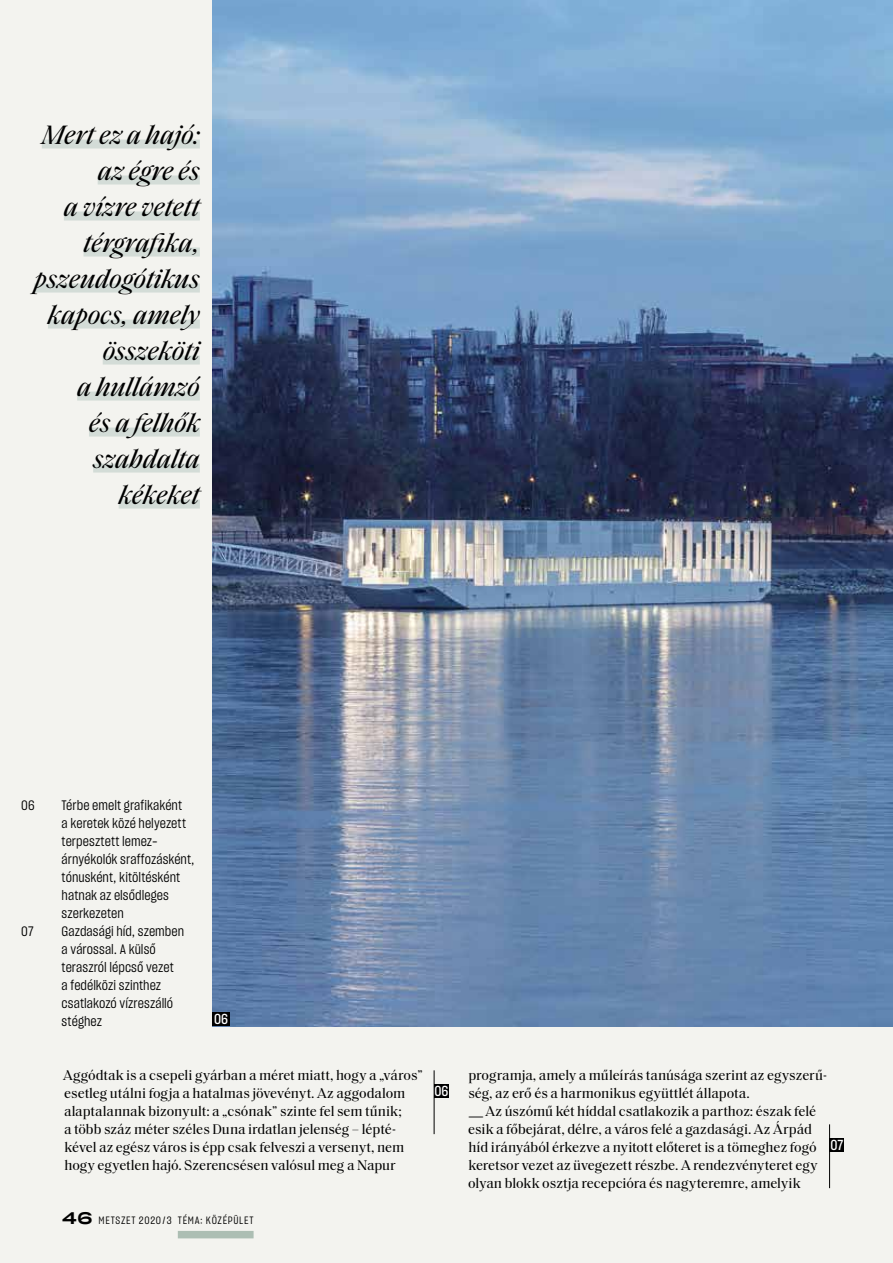
<style>
.page{position:relative;width:893px;height:1263px;background:#f3f3ef}
.page>*{position:absolute;margin:0;border:0;box-sizing:border-box;transform-origin:0 0}
.t1{font:italic 27px/36px "Saol Text";letter-spacing:-.005em;color:#000;text-align:right}
.t2{font:14.25px/18px "Saol Text";letter-spacing:-.005em;color:#000}
.t3{font:14.25px "Sharp Grotesk Medium 15";color:#fff}
.t4{font:13.5px/18px "Sharp Grotesk Book 15";letter-spacing:.005em;color:#000}
.t5{font:10.5px "Sharp Grotesk Book 15";letter-spacing:.065em;color:#000}
.s1{font-family:"Mid Century Sans"}
.s2{font-family:"Sharp Grotesk Medium 25";font-size:16.5px}
</style>
<div class="page">
<img style="left:213px;top:0;width:680px;height:1026px">
<hr style="left:434px;top:1070px;width:1px;height:64px;background:#000">
<div style="left:434px;top:1084px;width:15px;height:14px;background:#000"></div>
<hr style="left:829px;top:1124px;width:1px;height:64px;background:#000">
<div style="left:830px;top:1138px;width:14px;height:14px;background:#000"></div>
<div style="left:213px;top:1012px;width:17px;height:14px;background:#000"></div>
<div style="left:42px;top:139px;width:158px;height:9px;background:#d3dcd7"></div>
<div style="left:98px;top:175px;width:102px;height:9px;background:#d3dcd7"></div>
<div style="left:64px;top:211px;width:136px;height:9px;background:#d3dcd7"></div>
<div style="left:84px;top:247px;width:116px;height:9px;background:#d3dcd7"></div>
<div style="left:34px;top:283px;width:166px;height:9px;background:#d3dcd7"></div>
<div style="left:48px;top:319px;width:152px;height:9px;background:#d3dcd7"></div>
<div style="left:103px;top:355px;width:97px;height:9px;background:#d3dcd7"></div>
<div style="left:77px;top:391px;width:123px;height:9px;background:#d3dcd7"></div>
<div style="left:89px;top:427px;width:111px;height:9px;background:#d3dcd7"></div>
<div style="left:93px;top:463px;width:107px;height:9px;background:#d3dcd7"></div>
<div style="left:119px;top:499px;width:81px;height:9px;background:#d3dcd7"></div>
<div style="left:178px;top:1231px;width:76px;height:7px;background:#acbeb3"></div>
<h1 class="t1" style="left:34px;top:115px;width:167px">Mert ez a hajó: az égre és<br>a vízre vetett térgrafika, pszeudogótikus kapocs, amely összeköti<br>a hullámzó<br>és a felhők szabdalta kékeket</h1>
<p class="t4" style="left:21px;top:796px;width:15px">06</p>
<p class="t4" style="left:62px;top:796px;width:134px">Térbe emelt grafikaként<br>a keretek közé helyezett terpesztett lemez&shy;árnyékolók sraffozásként, tónusként, kitöltésként hatnak az elsődleges szerkezeten</p>
<p class="t4" style="left:21px;top:922px;width:14px">07</p>
<p class="t4" style="left:62px;top:922px;width:124px">Gazdasági híd, szemben a várossal. A külső teraszról lépcső vezet<br>a fedélközi szinthez csatlakozó vízreszálló stéghez</p>
<p class="t3" style="left:214px;top:1009px;width:15px">06</p>
<p class="t2" style="left:63px;top:1065px;width:361px">Aggódtak is a csepeli gyárban a méret miatt, hogy a „város” esetleg utálni fogja a hatalmas jövevényt. Az aggodalom alaptalannak bizonyult: a „csónak” szinte fel sem tűnik;<br>a több száz méter széles Duna irdatlan jelenség – lépté&shy;kével az egész város is épp csak felveszi a versenyt, nem hogy egyetlen hajó. Szerencsésen valósul meg a Napur</p>
<p class="t2" style="left:468px;top:1065px;width:361px">programja, amely a műleírás tanúsága szerint az egyszerű&shy;ség, az erő és a harmonikus együttlét állapota.<br><span class="s1">—</span>Az úszómű két híddal csatlakozik a parthoz: észak felé esik a főbejárat, délre, a város felé a gazdasági. Az Árpád híd irányából érkezve a nyitott előteret is a tömeghez fogó keretsor vezet az üvegezett részbe. A rendezvényteret egy olyan blokk osztja recepcióra és nagyteremre, amelyik</p>
<p class="t3" style="left:434px;top:1081px;width:15px">06</p>
<p class="t3" style="left:830px;top:1135px;width:14px">07</p>
<p class="t5" style="left:62px;top:1213px;width:193px"><span class="s2">46</span> METSZET 2020/3 TÉMA: KÖZÉPÜLET</p>
</div>
